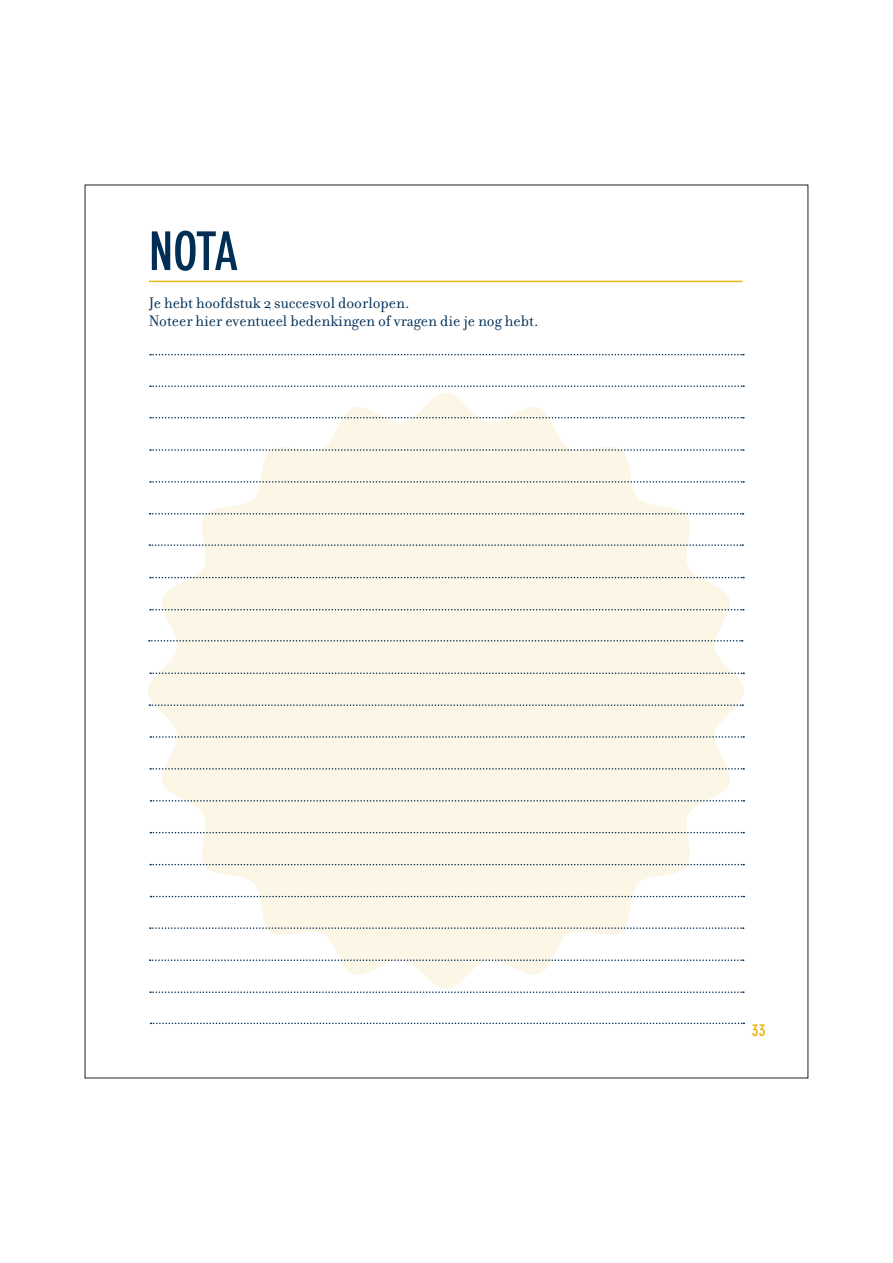
<style>
.page{position:relative;width:893px;height:1263px;background:#fff}
.page>*{position:absolute;margin:0;border:0;box-sizing:border-box;transform-origin:0 0}
.t1{font:700 condensed 52.5px "DIN Neuzeit Grotesk Std";color:#002e54}
.t2{font:16.5px/18.8px "Filosofia OT";color:#002e54}
.t3{font:700 condensed 16.5px "DIN Neuzeit Grotesk Std";color:#eab610}
</style>
<div class="page">
<hr style="left:149px;top:281px;width:594px;height:1px;background:#eab610">
<svg style="left:148px;top:393px;width:596px;height:596px;fill:#fbf6e5"></svg>
<svg style="left:150px;top:385px;width:594px;height:2px"></svg>
<svg style="left:150px;top:417px;width:594px;height:1px"></svg>
<svg style="left:150px;top:354px;width:594px;height:1px"></svg>
<svg style="left:150px;top:481px;width:594px;height:2px"></svg>
<svg style="left:150px;top:513px;width:593px;height:1px"></svg>
<svg style="left:150px;top:449px;width:594px;height:2px"></svg>
<svg style="left:150px;top:577px;width:594px;height:1px"></svg>
<svg style="left:150px;top:609px;width:594px;height:1px"></svg>
<svg style="left:149px;top:544px;width:594px;height:2px"></svg>
<svg style="left:150px;top:672px;width:594px;height:2px"></svg>
<svg style="left:149px;top:704px;width:594px;height:2px"></svg>
<svg style="left:149px;top:640px;width:594px;height:1px"></svg>
<svg style="left:150px;top:768px;width:594px;height:2px"></svg>
<svg style="left:151px;top:800px;width:593px;height:1px"></svg>
<svg style="left:150px;top:736px;width:594px;height:2px"></svg>
<svg style="left:150px;top:864px;width:594px;height:1px"></svg>
<svg style="left:151px;top:896px;width:593px;height:1px"></svg>
<svg style="left:150px;top:832px;width:594px;height:1px"></svg>
<svg style="left:150px;top:959px;width:594px;height:2px"></svg>
<svg style="left:150px;top:991px;width:594px;height:2px"></svg>
<svg style="left:150px;top:927px;width:594px;height:2px"></svg>
<svg style="left:151px;top:1022px;width:593px;height:2px"></svg>
<h1 class="t1" style="left:149px;top:221px;width:91px">NOTA</h1>
<p class="t2" style="left:149px;top:293px;width:391px">Je hebt hoofdstuk 2 succesvol doorlopen.<br>Noteer hier eventueel bedenkingen of vragen die je nog hebt.</p>
<p class="t3" style="left:752px;top:1020px;width:15px">33</p>
</div>
